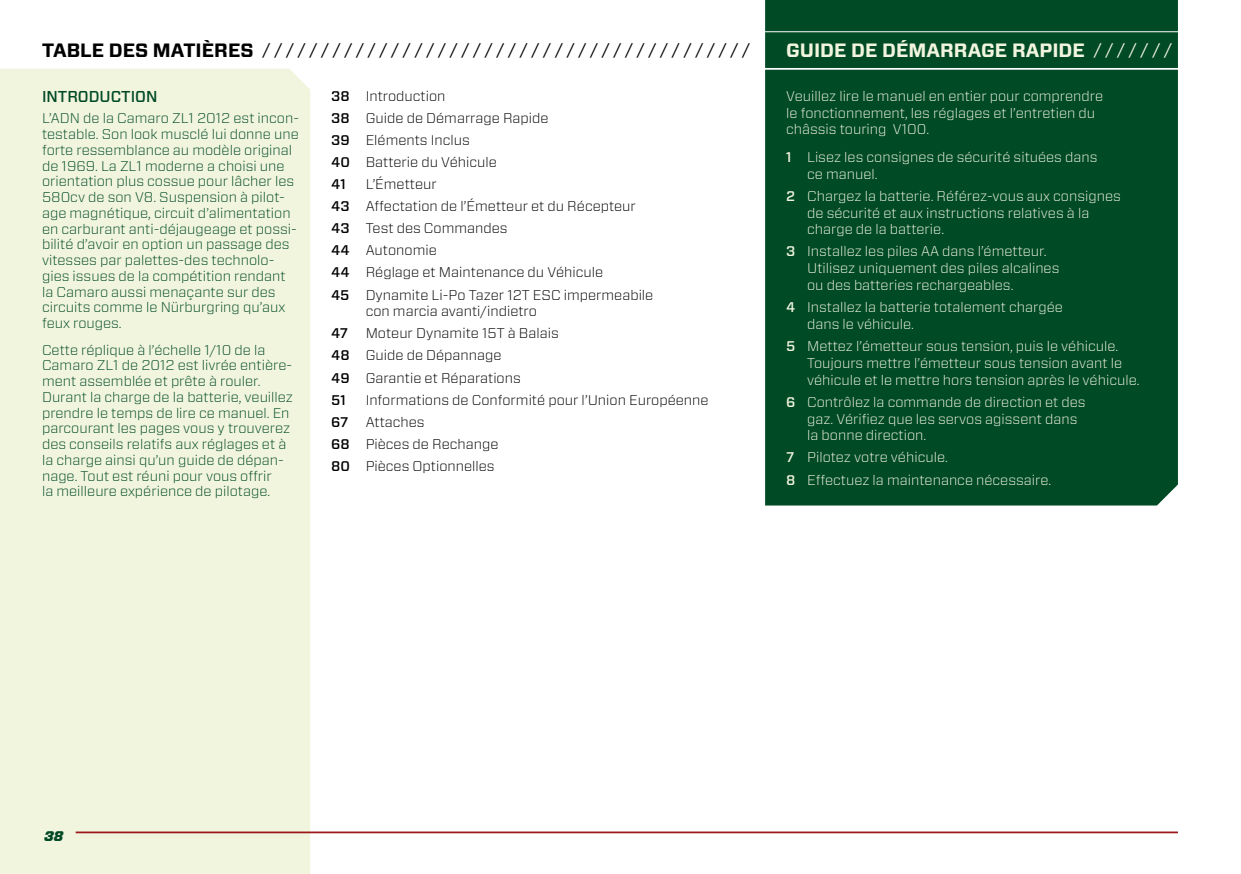
<style>
.page{position:relative;width:1241px;height:874px;background:#fff}
.page>*{position:absolute;margin:0;border:0;box-sizing:border-box;transform-origin:0 0}
.t1{font:700 19.25px "Forza";color:#f2f5de}
.t2{font:700 19.25px "Forza";color:#000}
.t3{font:16.62px "Forza";color:#000}
.t4{font:500 15.75px "Forza";color:#004a26}
.t5{font:300 14px/15.8px "Forza";color:#004a26}
.t6{font:300 14px/16.8px "Forza";color:#f2f5de}
.t7{font:300 14px/22.1px "Forza";color:#000}
.t8{font:500 14px/22.1px "Forza";color:#000}
.t9{font:italic 900 14px "Forza";color:#004a26}
.s1{font-weight:400;font-size:16.62px}
.s2{font-weight:500}
</style>
<div class="page">
<div style="left:0;top:69px;width:310px;height:804px;background:#f2f5de"></div>
<hr style="left:76px;top:831px;width:1101px;height:1px;background:#9c171a">
<div style="left:765px;top:0;width:412px;height:505px;background:#004a26"></div>
<hr style="left:758px;top:68px;width:482px;height:2px;background:#fff">
<hr style="left:744px;top:31px;width:482px;height:1px;background:#fff">
<h1 class="t2" style="left:42px;top:38px;width:124px">TABLE DES MATI</h1>
<h1 class="t2" style="left:202px;top:38px;width:26px">ÈRES</h1>
<p class="t3" style="left:263px;top:38px;width:489px">/ / / / / / / / / / / / / / / / / / / / / / / / / / / / / / / / / / / / / / / / / /</p>
<p class="t7" style="left:365px;top:84px;width:289px">Introduction<br>Guide de Démarrage Rapide<br>Eléments Inclus<br>Batterie du Véhicule<br>L’Émetteur<br>Affectation de l’Émetteur et du Récepteur<br>Test des Commandes<br>Autonomie<br>Réglage et Maintenance du Véhicule<br>Dynamite Li-Po Tazer 12T ESC impermeabile</p>
<p class="t7" style="left:365px;top:300px;width:344px">con marcia avanti/indietro<br>Moteur Dynamite 15T à Balais<br>Guide de Dépannage<br>Garantie et Réparations<br>Informations de Conformité pour l’Union Européenne<br>Attaches<br>Pièces de Rechange<br>Pièces Optionnelles</p>
<p class="t8" style="left:331px;top:85px;width:20px">38<br>38<br>39<br>40<br>41<br>43<br>43<br>44<br>44<br>45</p>
<p class="t8" style="left:331px;top:322px;width:20px">47<br>48<br>49<br>51<br>67<br>68<br>80</p>
<p class="t4" style="left:42px;top:86px;width:117px">INTRODUCTION</p>
<p class="t5" style="left:42px;top:110px;width:258px">L’ADN de la Camaro ZL1 2012 est incon&shy;testable. Son look musclé lui donne une forte ressemblance au modèle original de 1969. La ZL1 moderne a choisi une orientation plus cossue pour lâcher les 580cv de son V8. Suspension à pilot&shy;age magnétique, circuit d’alimentation en carburant anti-déjaugeage et possi&shy;bilité d’avoir en option un passage des vitesses par palettes-des technolo&shy;gies issues de la compétition rendant la Camaro aussi menaçante sur des circuits comme le Nürburgring qu’aux feux rouges.</p>
<p class="t5" style="left:42px;top:341px;width:252px">Cette réplique à l’échelle 1/10 de la Camaro ZL1 de 2012 est livrée entière&shy;ment assemblée et prête à rouler.<br>Durant la charge de la batterie, veuillez prendre le temps de lire ce manuel. En parcourant les pages vous y trouverez des conseils relatifs aux réglages et à la charge ainsi qu’un guide de dépan&shy;nage. Tout est réuni pour vous offrir<br>la meilleure expérience de pilotage.</p>
<h1 class="t1" style="left:786px;top:38px;width:138px">GUIDE DE DÉMARRA</h1>
<h1 class="t1" style="left:981px;top:38px;width:192px">GE RAPIDE <span class="s1">/ / / / / / /</span></h1>
<p class="t6" style="left:786px;top:87px;width:318px">Veuillez lire le manuel en entier pour comprendre le fonctionnement, les réglages et l’entretien du châssis touring V100.</p>
<p class="t6" style="left:807px;top:148px;width:292px;text-indent:-21px"><span class="s2">1</span> Lisez les consignes de sécurité situées dans ce manuel.</p>
<p class="t6" style="left:807px;top:187px;width:315px;text-indent:-21px"><span class="s2">2</span> Chargez la batterie. Référez-vous aux consignes de sécurité et aux instructions relatives à la charge de la batterie.</p>
<p class="t6" style="left:807px;top:242px;width:254px;text-indent:-21px"><span class="s2">3</span> Installez les piles AA dans l’émetteur.<br>Utilisez uniquement des piles alcalines ou des batteries rechargeables.</p>
<p class="t6" style="left:807px;top:298px;width:257px;text-indent:-21px"><span class="s2">4</span> Installez la batterie totalement chargée dans le véhicule.</p>
<p class="t6" style="left:807px;top:337px;width:334px;text-indent:-21px"><span class="s2">5</span> Mettez l’émetteur sous tension, puis le véhicule.<br>Toujours mettre l’émetteur sous tension avant le véhicule et le mettre hors tension après le véhicule.</p>
<p class="t6" style="left:807px;top:393px;width:280px;text-indent:-21px"><span class="s2">6</span> Contrôlez la commande de direction et des gaz. Vérifiez que les servos agissent dans la bonne direction.</p>
<p class="t6" style="left:786px;top:446px;width:266px;line-height:22.1px"><span class="s2">7</span> Pilotez votre véhicule.<br><span class="s2">8</span> Effectuez la maintenance nécessaire.</p>
<p class="t9" style="left:44px;top:826px;width:21px">38</p>
</div>
